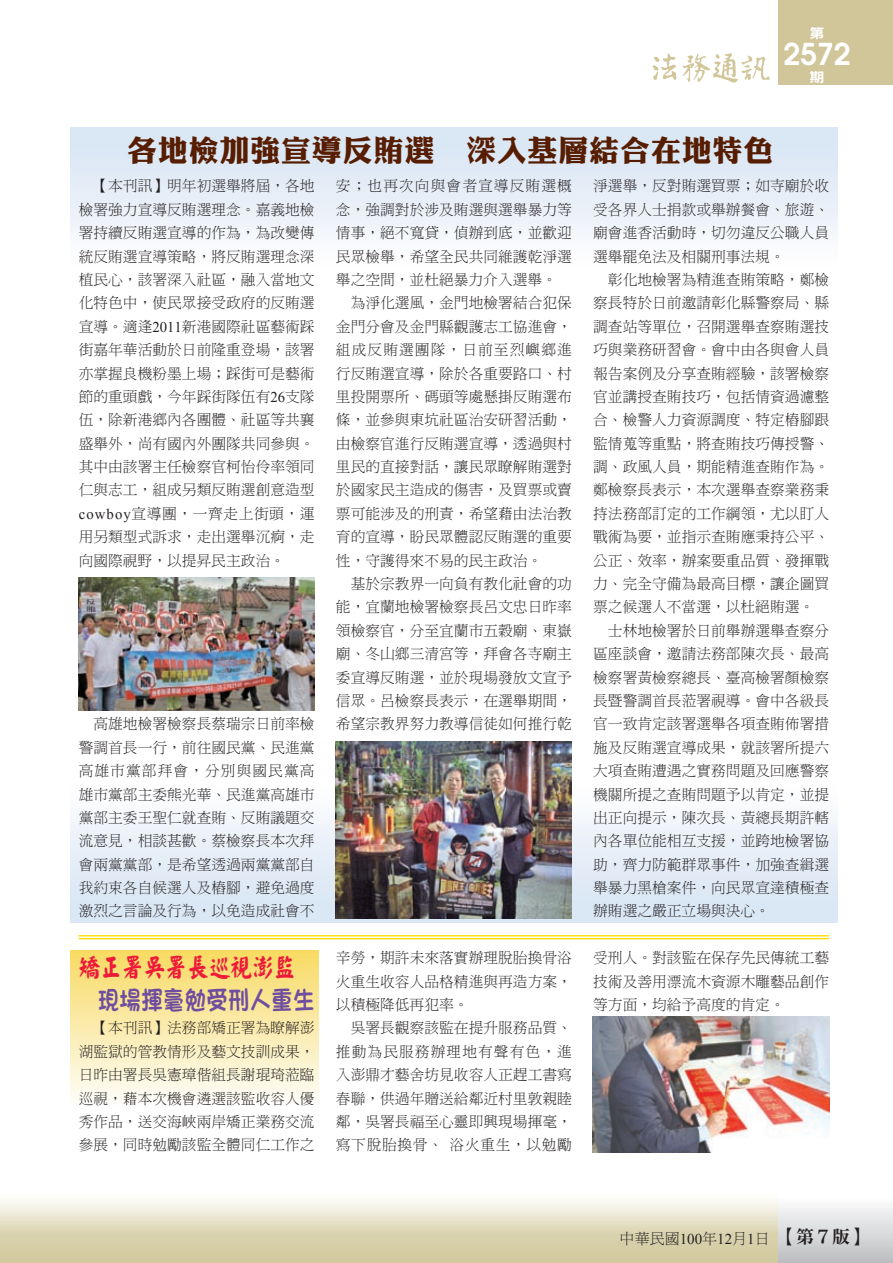
<style>
.page{position:relative;width:893px;height:1263px;background:#fff}
.page>*{position:absolute;margin:0;border:0;box-sizing:border-box;transform-origin:0 0}
.t1{font:600 30px "Avant Garde";color:#fff}
.t2{font:29.4px "DF Li King Hei XB WIN BF";letter-spacing:.05em;color:#571d00}
.t3{font:25.5px "Yankai EG Ultra Big 5";color:#ed1a3a;scale:.85 1}
.t4{font:25.5px "DF Fang Yuan Std W7";color:#6f4e9f;scale:.85 1}
.t5{font:15px "DF Ming Std W3";color:#231f20}
.t6{font:14.85px/23.4px "DF Ming Std W3";color:#231f20;text-align:justify}
.t7{font:13.5px "DF Hei Std W9";color:#fff;scale:1.11 1}
.s1{font-family:"Times New Roman"}
.s2{font-family:"DF Ming Std W9";font-size:18px}
</style>
<div class="page">
<div style="left:778px;top:0;width:115px;height:85px;background:#d0c69a"></div>
<div style="left:0;top:1191px;width:893px;height:72px;background:linear-gradient(to bottom,#fefefc,#ccc191)"></div>
<img style="left:652px;top:53px;width:25px;height:27px">
<img style="left:682px;top:53px;width:28px;height:29px">
<img style="left:742px;top:55px;width:28px;height:25px">
<img style="left:710px;top:53px;width:32px;height:30px">
<div style="left:778px;top:1191px;width:115px;height:72px;background:linear-gradient(to bottom,#fff,#bdbec1)"></div>
<div style="left:70px;top:128px;width:768px;height:157px;background:linear-gradient(to bottom,#d5e3f3,#fff)"></div>
<div style="left:70px;top:765px;width:768px;height:158px;background:linear-gradient(to bottom,#fff,#d5e3f3)"></div>
<div style="left:70px;top:950px;width:249px;height:158px;background:linear-gradient(to bottom,#f8da62,#fefdfb)"></div>
<img style="left:336px;top:741px;width:236px;height:177px">
<img style="left:592px;top:1017px;width:237px;height:135px">
<img style="left:79px;top:577px;width:236px;height:133px">
<p class="t7" style="left:810px;top:26px;width:15px">第</p>
<h1 class="t1" style="left:783px;top:35px;width:69px">2572</h1>
<p class="t7" style="left:810px;top:69px;width:15px">期</p>
<h2 class="t2" style="left:127px;top:135px;width:647px">各地檢加強宣導反賄選　深入基層結合在地特色</h2>
<p class="t6" style="left:79px;top:174px;width:237px;text-indent:15px">【本刊訊】明年初選舉將屆，各地檢署強力宣導反賄選理念。嘉義地檢署持續反賄選宣導的作為，為改變傳統反賄選宣導策略，將反賄選理念深植民心，該署深入社區，融入當地文化特色中，使民眾接受政府的反賄選宣導。適逢<span class="s1">2011</span>新港國際社區藝術踩街嘉年華活動於日前隆重登場，該署亦掌握良機粉墨上場；踩街可是藝術節的重頭戲，今年踩街隊伍有<span class="s1">26</span>支隊伍，除新港鄉內各團體、社區等共襄盛舉外，尚有國內外團隊共同參與。其中由該署主任檢察官柯怡伶率領同仁與志工，組成另類反賄選創意造型<span class="s1">cowboy</span>宣導團，一齊走上街頭，運用另類型式訴求，走出選舉沉痾，走向國際視野，以提昇民主政治。</p>
<p class="t6" style="left:79px;top:712px;width:237px;text-indent:15px">高雄地檢署檢察長蔡瑞宗日前率檢警調首長一行，前往國民黨、民進黨高雄市黨部拜會，分別與國民黨高雄市黨部主委熊光華、民進黨高雄市黨部主委王聖仁就查賄、反賄議題交流意見，相談甚歡。蔡檢察長本次拜會兩黨黨部，是希望透過兩黨黨部自我約束各自候選人及樁腳，避免過度激烈之言論及行為，以免造成社會不</p>
<h3 class="t3" style="left:79px;top:954px;width:257px">矯正署吳署長巡視澎監</h3>
<h3 class="t4" style="left:98px;top:985px;width:257px">現場揮毫勉受刑人重生</h3>
<p class="t6" style="left:79px;top:1016px;width:237px;text-indent:15px">【本刊訊】法務部矯正署為瞭解澎湖監獄的管教情形及藝文技訓成果，日昨由署長吳憲璋偕組長謝琨琦蒞臨巡視，藉本次機會遴選該監收容人優秀作品，送交海峽兩岸矯正業務交流參展，同時勉勵該監全體同仁工作之</p>
<p class="t6" style="left:336px;top:174px;width:237px">安；也再次向與會者宣導反賄選概念，強調對於涉及賄選與選舉暴力等情事，絕不寬貸，偵辦到底，並歡迎民眾檢舉，希望全民共同維護乾淨選舉之空間，並杜絕暴力介入選舉。</p>
<p class="t6" style="left:336px;top:291px;width:237px;text-indent:15px">為淨化選風，金門地檢署結合犯保金門分會及金門縣觀護志工協進會，組成反賄選團隊，日前至烈嶼鄉進行反賄選宣導，除於各重要路口、村里投開票所、碼頭等處懸掛反賄選布條，並參與東坑社區治安研習活動，由檢察官進行反賄選宣導，透過與村里民的直接對話，讓民眾瞭解賄選對於國家民主造成的傷害，及買票或賣票可能涉及的刑責，希望藉由法治教育的宣導，盼民眾體認反賄選的重要性，守護得來不易的民主政治。</p>
<p class="t6" style="left:336px;top:572px;width:237px;text-indent:15px">基於宗教界一向負有教化社會的功能，宜蘭地檢署檢察長呂文忠日昨率領檢察官，分至宜蘭市五穀廟、東嶽廟、冬山鄉三清宮等，拜會各寺廟主委宣導反賄選，並於現場發放文宣予信眾。呂檢察長表示，在選舉期間，希望宗教界努力教導信徒如何推行乾</p>
<p class="t6" style="left:336px;top:946px;width:237px">辛勞，期許未來落實辦理脫胎換骨浴火重生收容人品格精進與再造方案，以積極降低再犯率。</p>
<p class="t6" style="left:336px;top:1016px;width:237px;text-indent:15px">吳署長觀察該監在提升服務品質、推動為民服務辦理地有聲有色，進入澎鼎才藝舍坊見收容人正趕工書寫春聯，供過年贈送給鄰近村里敦親睦鄰，吳署長福至心靈即興現場揮毫，寫下脫胎換骨、浴火重生，以勉勵</p>
<p class="t6" style="left:593px;top:174px;width:237px">淨選舉，反對賄選買票；如寺廟於收受各界人士捐款或舉辦餐會、旅遊、廟會進香活動時，切勿違反公職人員選舉罷免法及相關刑事法規。</p>
<p class="t6" style="left:593px;top:268px;width:237px;text-indent:15px">彰化地檢署為精進查賄策略，鄭檢察長特於日前邀請彰化縣警察局、縣調查站等單位，召開選舉查察賄選技巧與業務研習會。會中由各與會人員報告案例及分享查賄經驗，該署檢察官並講授查賄技巧，包括情資過濾整合、檢警人力資源調度、特定樁腳跟監情蒐等重點，將查賄技巧傳授警、調、政風人員，期能精進查賄作為。鄭檢察長表示，本次選舉查察業務秉持法務部訂定的工作綱領，尤以盯人戰術為要，並指示查賄應秉持公平、公正、效率，辦案要重品質、發揮戰力、完全守備為最高目標，讓企圖買票之候選人不當選，以杜絕賄選。</p>
<p class="t6" style="left:593px;top:618px;width:237px;text-indent:15px">士林地檢署於日前舉辦選舉查察分區座談會，邀請法務部陳次長、最高檢察署黃檢察總長、臺高檢署顏檢察長暨警調首長蒞署視導。會中各級長官一致肯定該署選舉各項查賄佈署措施及反賄選宣導成果，就該署所提六大項查賄遭遇之實務問題及回應警察機關所提之查賄問題予以肯定，並提出正向提示，陳次長、黃總長期許轄內各單位能相互支援，並跨地檢署協助，齊力防範群眾事件，加強查緝選舉暴力黑槍案件，向民眾宣達積極查辦賄選之嚴正立場與決心。</p>
<p class="t6" style="left:593px;top:946px;width:237px">受刑人。對該監在保存先民傳統工藝技術及善用漂流木資源木雕藝品創作等方面，均給予高度的肯定。</p>
<p class="t5" style="left:620px;top:1230px;width:250px">中華民國<span class="s1">100</span>年<span class="s1">12</span>月<span class="s1">1</span>日<span class="s2">【第７版】</span></p>
</div>
